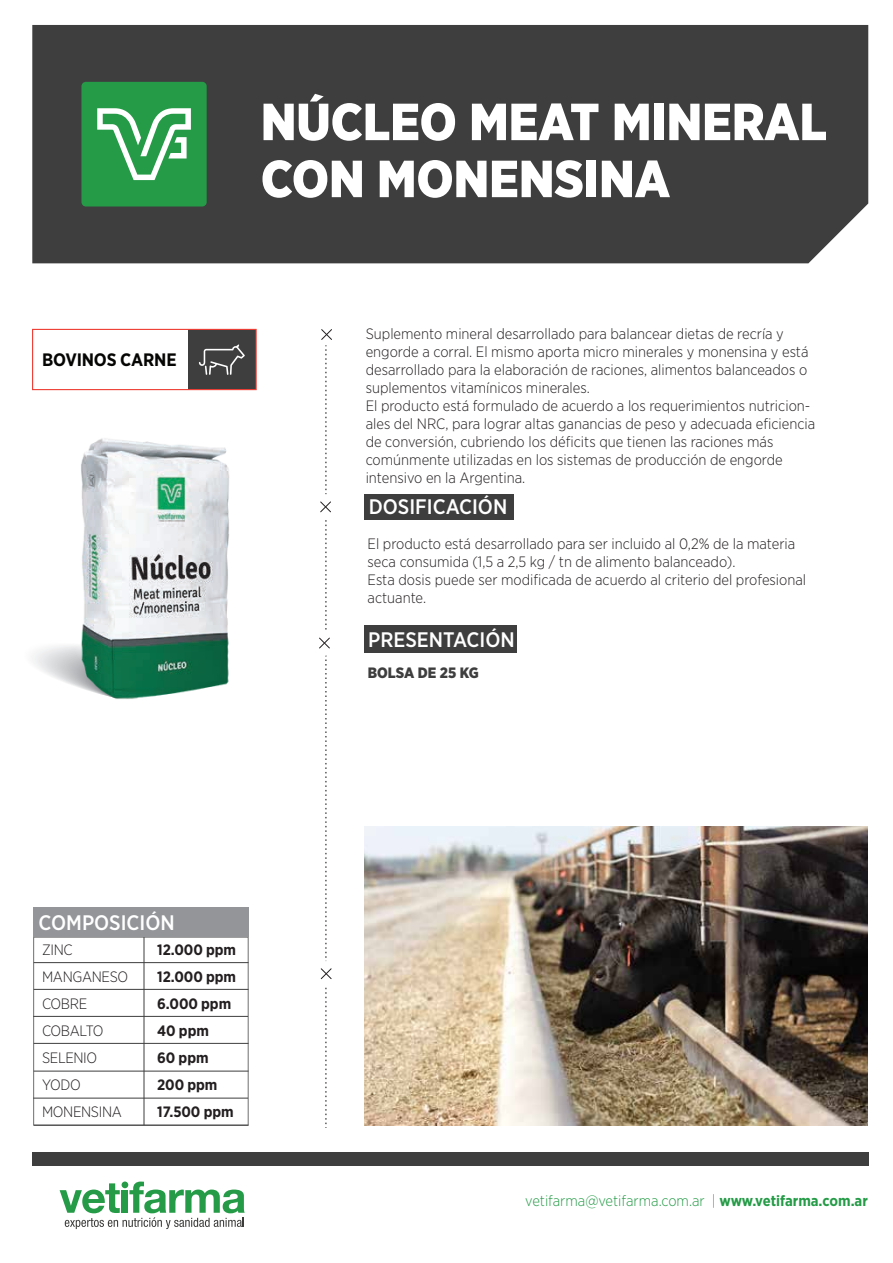
<style>
.page{position:relative;width:893px;height:1263px;background:#fff}
.page>*{position:absolute;margin:0;border:0;box-sizing:border-box;transform-origin:0 0}
.t1{font:900 52.05px/57px "Gotham Narrow";color:#fff}
.t2{font:500 21px "Gotham Narrow";color:#fff}
.t3{font:700 18px "Gotham Narrow";letter-spacing:-.01em;color:#050504}
.t4{font:300 15px/18px "Gotham Narrow";color:#231f20}
.t5{font:700 15px/27px "Gotham Narrow";letter-spacing:-.005em;color:#231f20}
.t6{font:300 15px "Gotham Narrow";color:#259b47}
.t7{font:300 15px/27px "Gotham Narrow";letter-spacing:-.025em;color:#231f20}
.t8{font:900 15px "Gotham Narrow";color:#3e3e3f}
.s1{font-weight:700}
</style>
<div class="page">
<div style="left:32px;top:25px;width:836px;height:238px;background:#3e3e3f"></div>
<svg style="left:33px;top:937px;width:215px;height:188px"></svg>
<hr style="left:34px;top:1071px;width:214px;height:1px;background:#3e3e3f">
<hr style="left:34px;top:1043px;width:214px;height:1px;background:#3e3e3f">
<hr style="left:144px;top:937px;width:1px;height:188px;background:#3e3e3f">
<hr style="left:33px;top:1098px;width:215px;height:1px;background:#3e3e3f">
<hr style="left:34px;top:989px;width:214px;height:1px;background:#3e3e3f">
<hr style="left:34px;top:962px;width:214px;height:1px;background:#3e3e3f">
<hr style="left:33px;top:1016px;width:215px;height:1px;background:#3e3e3f">
<hr style="left:34px;top:1125px;width:214px;height:1px;background:#3e3e3f">
<div style="left:33px;top:907px;width:215px;height:30px;background:#939598"></div>
<svg style="left:60px;top:1181px;width:185px;height:48px"></svg>
<div style="left:32px;top:1152px;width:837px;height:13px;background:#3e3e3f"></div>
<div style="left:188px;top:329px;width:68px;height:61px;background:#3e3e3f"></div>
<div style="left:32px;top:329px;width:225px;height:61px;border:1px solid #ee3e35"></div>
<div style="left:364px;top:494px;width:150px;height:26px;background:#3e3e3f"></div>
<div style="left:364px;top:625px;width:153px;height:28px;background:#3e3e3f"></div>
<div style="left:81px;top:82px;width:126px;height:124px;background:#259b47;border-radius:4px"></div>
<svg style="left:97px;top:108px;width:94px;height:72px"></svg>
<img style="left:364px;top:826px;width:503px;height:299px">
<svg style="left:319px;top:329px;width:13px;height:799px"></svg>
<svg style="left:199px;top:344px;width:46px;height:31px"></svg>
<svg style="left:33px;top:645px;width:47px;height:43px"></svg>
<img style="left:80px;top:438px;width:149px;height:261px">
<p class="t3" style="left:42px;top:348px;width:136px">BOVINOS CARNE</p>
<h1 class="t1" style="left:261px;top:93px;width:568px">NÚCLEO MEAT MINERAL<br>CON MONENSINA</h1>
<p class="t4" style="left:366px;top:324px;width:451px">Suplemento mineral desarrollado para balancear dietas de recría y engorde a corral. El mismo aporta micro minerales y monensina y está desarrollado para la elaboración de raciones, alimentos balanceados o suplementos vitamínicos minerales.<br>El producto está formulado de acuerdo a los requerimientos nutricion&shy;ales del NRC, para lograr altas ganancias de peso y adecuada eficiencia de conversión, cubriendo los déficits que tienen las raciones más comúnmente utilizadas en los sistemas de producción de engorde intensivo en la Argentina.</p>
<h2 class="t2" style="left:369px;top:494px;width:140px">DOSIFICACIÓN</h2>
<p class="t4" style="left:368px;top:534px;width:440px">El producto está desarrollado para ser incluido al 0,2% de la materia seca consumida (1,5 a 2,5 kg / tn de alimento balanceado).<br>Esta dosis puede ser modificada de acuerdo al criterio del profesional actuante.</p>
<h2 class="t2" style="left:368px;top:626px;width:148px">PRESENTACIÓN</h2>
<p class="t8" style="left:368px;top:662px;width:112px">BOLSA DE 25 KG</p>
<h2 class="t2" style="left:39px;top:909px;width:138px">COMPOSICIÓN</h2>
<p class="t7" style="left:42px;top:936px;width:88px">ZINC<br>MANGANESO<br>COBRE<br>COBALTO<br>SELENIO<br>YODO<br>MONENSINA</p>
<p class="t5" style="left:157px;top:936px;width:80px">12.000 ppm<br>12.000 ppm<br>6.000 ppm<br>40 ppm<br>60 ppm<br>200 ppm<br>17.500 ppm</p>
<p class="t6" style="left:525px;top:1191px;width:344px">vetifarma@vetifarma.com.ar | <span class="s1">www.vetifarma.com.ar</span></p>
</div>
